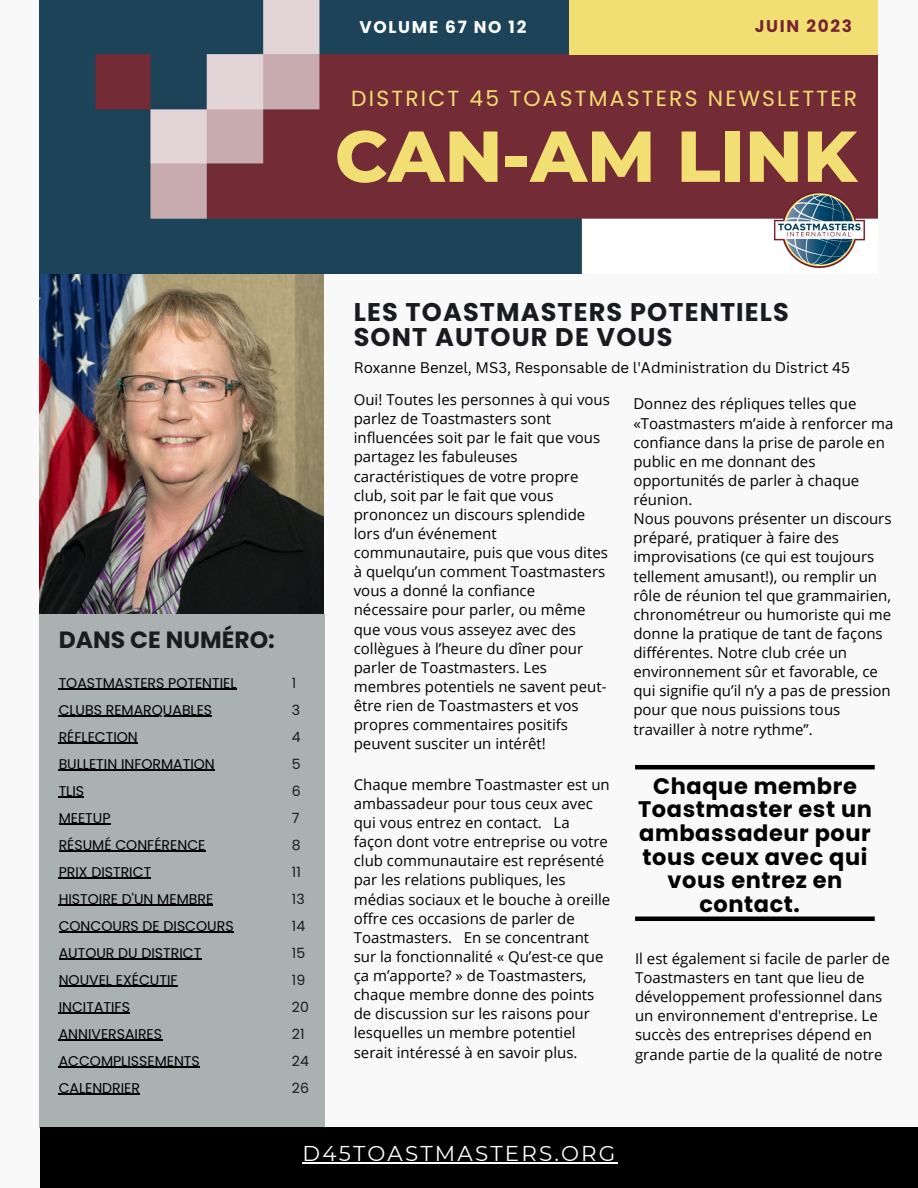
<style>
.page{position:relative;width:918px;height:1188px;background:#f9f9f9}
.page>*{position:absolute;margin:0;border:0;box-sizing:border-box;transform-origin:0 0}
.t1{font:800 72px "Montserrat";color:#f2df74}
.t2{font:700 25.5px/24.8px "Poppins";letter-spacing:.045em;color:#1a1b1e}
.t3{font:700 23.55px "Poppins";color:#1a1b1e}
.t4{font:700 22.5px/23.7px "Poppins";letter-spacing:.025em;color:#000;text-align:center}
.t5{font:21.9px "Poppins";letter-spacing:.1em;color:#f2df74}
.t6{font:21.45px "Montserrat";letter-spacing:.1em;color:#fff}
.t7{font:700 16.95px "Poppins";letter-spacing:.1em;color:#fff}
.t8{font:700 16.95px "Poppins";letter-spacing:.1em;color:#772432}
.t9{font:15px/19.2px "Open Sans";color:#000}
.t10{font:15px "Canva Sans";color:#000}
.t11{font:14.1px "Poppins";color:#000}
.t12{font:14.1px "Poppins";color:#1a1b1e}
</style>
<div class="page">
<img style="left:39px;top:273px;width:285px;height:341px">
<div style="left:39px;top:614px;width:285px;height:513px;background:#a9b2b1"></div>
<div style="left:40px;top:1127px;width:878px;height:61px;background:#000"></div>
<img style="left:39px;top:0;width:838px;height:273px">
<div style="left:569px;top:0;width:309px;height:55px;background:#f2df74"></div>
<img style="left:775px;top:192px;width:90px;height:76px">
<hr style="left:303px;top:1162px;width:315px;height:1px;background:#fff">
<hr style="left:59px;top:689px;width:97px;height:1px;background:#000">
<hr style="left:156px;top:689px;width:81px;height:1px;background:#000">
<hr style="left:59px;top:716px;width:153px;height:1px;background:#000">
<hr style="left:59px;top:743px;width:79px;height:1px;background:#000">
<hr style="left:59px;top:770px;width:156px;height:1px;background:#000">
<svg style="left:59px;top:797px;width:25px;height:1px"></svg>
<hr style="left:59px;top:824px;width:52px;height:1px;background:#000">
<hr style="left:59px;top:851px;width:146px;height:1px;background:#000">
<hr style="left:59px;top:878px;width:92px;height:1px;background:#000">
<hr style="left:59px;top:905px;width:154px;height:1px;background:#000">
<hr style="left:59px;top:932px;width:175px;height:1px;background:#000">
<hr style="left:59px;top:959px;width:142px;height:1px;background:#000">
<hr style="left:59px;top:986px;width:119px;height:1px;background:#000">
<svg style="left:59px;top:1013px;width:24px;height:1px"></svg>
<hr style="left:83px;top:1013px;width:47px;height:1px;background:#000">
<hr style="left:59px;top:1040px;width:66px;height:1px;background:#000">
<hr style="left:125px;top:1040px;width:37px;height:1px;background:#000">
<svg style="left:59px;top:1067px;width:20px;height:1px"></svg>
<hr style="left:79px;top:1067px;width:121px;height:1px;background:#000">
<hr style="left:59px;top:1094px;width:53px;height:1px;background:#000">
<svg style="left:112px;top:1094px;width:28px;height:1px"></svg>
<hr style="left:635px;top:765px;width:240px;height:4px;background:#000">
<hr style="left:635px;top:917px;width:240px;height:4px;background:#000">
<p class="t7" style="left:359px;top:15px;width:169px">VOLUME 67 NO 12</p>
<p class="t8" style="left:755px;top:14px;width:99px">JUIN 2023</p>
<p class="t5" style="left:351px;top:83px;width:507px">DISTRICT 45 TOASTMASTERS NEWSLETTER</p>
<p class="t1" style="left:335px;top:112px;width:524px">CAN-AM LINK</p>
<p class="t3" style="left:59px;top:624px;width:218px">DANS CE NUMÉRO:</p>
<p class="t11" style="left:59px;top:673px;width:179px">TOASTMASTERS POTENTIEL</p>
<p class="t11" style="left:59px;top:700px;width:155px">CLUBS REMARQUABLES</p>
<p class="t11" style="left:59px;top:727px;width:81px">RÉFLECTION</p>
<p class="t11" style="left:59px;top:754px;width:158px">BULLETIN INFORMATION</p>
<p class="t11" style="left:59px;top:781px;width:27px">TLIS</p>
<p class="t11" style="left:59px;top:808px;width:53px">MEETUP</p>
<p class="t11" style="left:59px;top:835px;width:148px">RÉSUMÉ CONFÉRENCE</p>
<p class="t11" style="left:59px;top:862px;width:94px">PRIX DISTRICT</p>
<p class="t11" style="left:59px;top:889px;width:156px">HISTOIRE D'UN MEMBRE</p>
<p class="t11" style="left:59px;top:916px;width:176px">CONCOURS DE DISCOURS</p>
<p class="t11" style="left:59px;top:943px;width:144px">AUTOUR DU DISTRICT</p>
<p class="t11" style="left:59px;top:970px;width:120px">NOUVEL EXÉCUTIF</p>
<p class="t11" style="left:59px;top:997px;width:73px">INCITATIFS</p>
<p class="t11" style="left:59px;top:1024px;width:105px">ANNIVERSAIRES</p>
<p class="t11" style="left:59px;top:1051px;width:143px">ACCOMPLISSEMENTS</p>
<p class="t11" style="left:59px;top:1078px;width:83px">CALENDRIER</p>
<p class="t12" style="left:292px;top:673px;width:6px">1</p>
<p class="t12" style="left:292px;top:700px;width:10px">3</p>
<p class="t12" style="left:292px;top:727px;width:10px">4</p>
<p class="t12" style="left:292px;top:754px;width:10px">5</p>
<p class="t12" style="left:292px;top:781px;width:10px">6</p>
<p class="t12" style="left:292px;top:808px;width:9px">7</p>
<p class="t12" style="left:292px;top:835px;width:10px">8</p>
<p class="t12" style="left:292px;top:862px;width:11px">11</p>
<p class="t12" style="left:292px;top:889px;width:14px">13</p>
<p class="t12" style="left:292px;top:916px;width:15px">14</p>
<p class="t12" style="left:292px;top:943px;width:15px">15</p>
<p class="t12" style="left:292px;top:970px;width:15px">19</p>
<p class="t12" style="left:292px;top:997px;width:18px">20</p>
<p class="t12" style="left:292px;top:1024px;width:14px">21</p>
<p class="t12" style="left:292px;top:1051px;width:18px">24</p>
<p class="t12" style="left:292px;top:1078px;width:19px">26</p>
<p class="t2" style="left:354px;top:299px;width:437px">LES TOASTMASTERS POTENTIELS<br>SONT AUTOUR DE VOUS</p>
<p class="t10" style="left:354px;top:357px;width:498px">Roxanne Benzel, MS3, Responsable de l'Administration du District 45</p>
<p class="t9" style="left:354px;top:390px;width:258px">Oui! Toutes les personnes à qui vous parlez de Toastmasters sont influencées soit par le fait que vous partagez les fabuleuses caractéristiques de votre propre club, soit par le fait que vous prononcez un discours splendide lors d’un événement communautaire, puis que vous dites à quelqu’un comment Toastmasters vous a donné la confiance nécessaire pour parler, ou même que vous vous asseyez avec des collègues à l’heure du dîner pour parler de Toastmasters. Les membres potentiels ne savent peut&shy;être rien de Toastmasters et vos propres commentaires positifs peuvent susciter un intérêt!</p>
<p class="t9" style="left:354px;top:774px;width:258px">Chaque membre Toastmaster est un ambassadeur pour tous ceux avec qui vous entrez en contact. La façon dont votre entreprise ou votre club communautaire est représenté par les relations publiques, les médias sociaux et le bouche à oreille offre ces occasions de parler de Toastmasters. En se concentrant sur la fonctionnalité « Qu’est-ce que ça m’apporte? » de Toastmasters, chaque membre donne des points de discussion sur les raisons pour lesquelles un membre potentiel serait intéressé à en savoir plus.</p>
<p class="t9" style="left:633px;top:394px;width:262px">Donnez des répliques telles que «Toastmasters m’aide à renforcer ma confiance dans la prise de parole en public en me donnant des opportunités de parler à chaque réunion.</p>
<p class="t9" style="left:633px;top:509px;width:260px">Nous pouvons présenter un discours préparé, pratiquer à faire des improvisations (ce qui est toujours tellement amusant!), ou remplir un rôle de réunion tel que grammairien, chronométreur ou humoriste qui me donne la pratique de tant de façons différentes. Notre club crée un environnement sûr et favorable, ce qui signifie qu’il n’y a pas de pression pour que nous puissions tous travailler à notre rythme”.</p>
<p class="t4" style="left:638px;top:774px;width:235px">Chaque membre<br>Toastmaster est un ambassadeur pour tous ceux avec qui vous entrez en contact.</p>
<p class="t9" style="left:635px;top:949px;width:256px">Il est également si facile de parler de Toastmasters en tant que lieu de développement professionnel dans un environnement d'entreprise. Le succès des entreprises dépend en grande partie de la qualité de notre</p>
<p class="t6" style="left:303px;top:1140px;width:314px">D45TOASTMASTERS.ORG</p>
</div>
